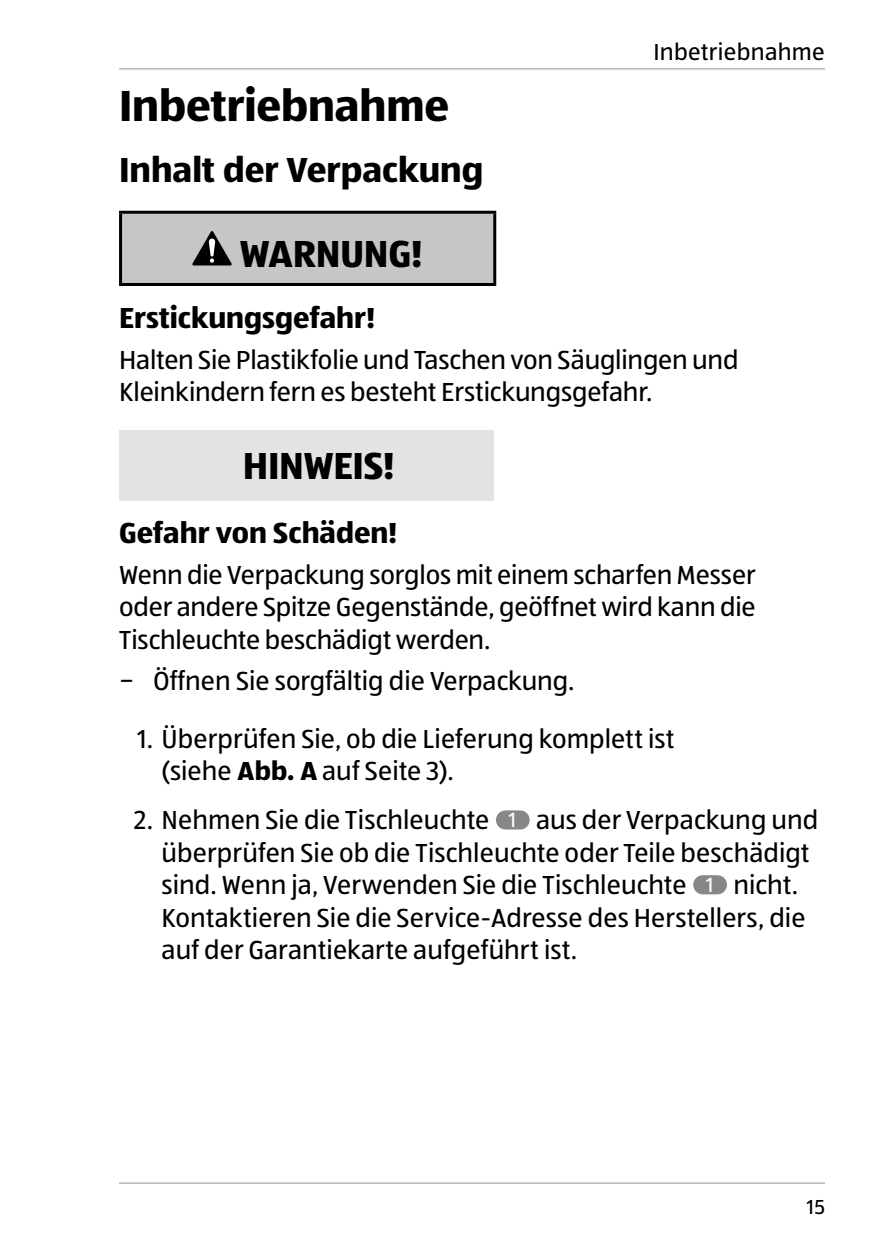
<style>
.page{position:relative;width:893px;height:1259px;background:#fff}
.page>*{position:absolute;margin:0;border:0;box-sizing:border-box;transform-origin:0 0}
.t1{font:45px "ALDISUEDTF Bold";color:#000}
.t2{font:700 39px "ALDISUEDOT";letter-spacing:-.005em;color:#000}
.t3{font:36px "ALDISUEDTF Bold";color:#000}
.t4{font:30px "ALDISUEDTF Bold";color:#000}
.t5{font:27px/32.4px "ALDISUEDOT";color:#000}
.t6{font:24px "ALDISUEDOT";letter-spacing:.01em;color:#000}
.t7{font:21px "ALDISUEDOT";color:#000}
.s1{font-weight:700}
.s2{font-size:21.3px;color:#fff}
</style>
<div class="page">
<hr style="left:119px;top:68px;width:706px;height:2px;background:#b8b7b7">
<hr style="left:119px;top:1182px;width:706px;height:2px;background:#b8b7b7">
<div style="left:121px;top:212px;width:374px;height:72px;background:#c6c6c6"></div>
<hr style="left:119px;top:211px;width:377px;height:3px;background:#000">
<hr style="left:119px;top:214px;width:3px;height:69px;background:#000">
<hr style="left:493px;top:214px;width:3px;height:69px;background:#000">
<hr style="left:119px;top:283px;width:377px;height:3px;background:#000">
<svg style="left:192px;top:231px;width:40px;height:34px"></svg>
<div style="left:119px;top:430px;width:374px;height:71px;background:#e3e3e3"></div>
<div style="left:495px;top:809px;width:35px;height:21px;background:#878787;border-radius:10px"></div>
<div style="left:494px;top:809px;width:37px;height:22px;border:2px solid #fff;border-radius:10px"></div>
<div style="left:692px;top:874px;width:36px;height:21px;background:#878787;border-radius:10px"></div>
<div style="left:692px;top:873px;width:36px;height:23px;border:2px solid #fff;border-radius:10px"></div>
<h1 class="t1" style="left:119px;top:78px;width:332px">Inbetriebnahme</h1>
<h3 class="t3" style="left:119px;top:147px;width:366px">Inhalt der Verpackung</h3>
<p class="t6" style="left:653px;top:36px;width:173px">Inbetriebnahme</p>
<h2 class="t2" style="left:240px;top:228px;width:184px">WARNUNG!</h2>
<p class="t4" style="left:119px;top:299px;width:258px">Erstickungsgefahr!</p>
<p class="t5" style="left:119px;top:343px;width:621px">Halten Sie Plastikfolie und Taschen von Säuglingen und<br>Kleinkindern fern es besteht Erstickungsgefahr.</p>
<h2 class="t2" style="left:243px;top:439px;width:153px">HINWEIS!</h2>
<p class="t4" style="left:119px;top:513px;width:280px">Gefahr von Schäden!</p>
<p class="t5" style="left:119px;top:558px;width:638px;text-align:justify">Wenn die Verpackung sorglos mit einem scharfen Messer oder andere Spitze Gegenstände, geöffnet wird kann die Tischleuchte beschädigt werden.</p>
<p class="t5" style="left:119px;top:663px;width:457px">− Öffnen Sie sorgfältig die Verpackung.</p>
<p class="t5" style="left:162px;top:721px;width:515px;text-indent:-24px">1. Überprüfen Sie, ob die Lieferung komplett ist (siehe <span class="s1">Abb. A</span> auf Seite 3).</p>
<p class="t5" style="left:162px;top:803px;width:658px;text-indent:-27px">2. Nehmen Sie die Tischleuchte <span class="s2">1</span> aus der Verpackung und überprüfen Sie ob die Tischleuchte oder Teile beschädigt sind. Wenn ja, Verwenden Sie die Tischleuchte <span class="s2">1</span> nicht.<br>Kontaktieren Sie die Service-Adresse des Herstellers, die auf der Garantiekarte aufgeführt ist.</p>
<p class="t7" style="left:807px;top:1193px;width:20px">15</p>
</div>
